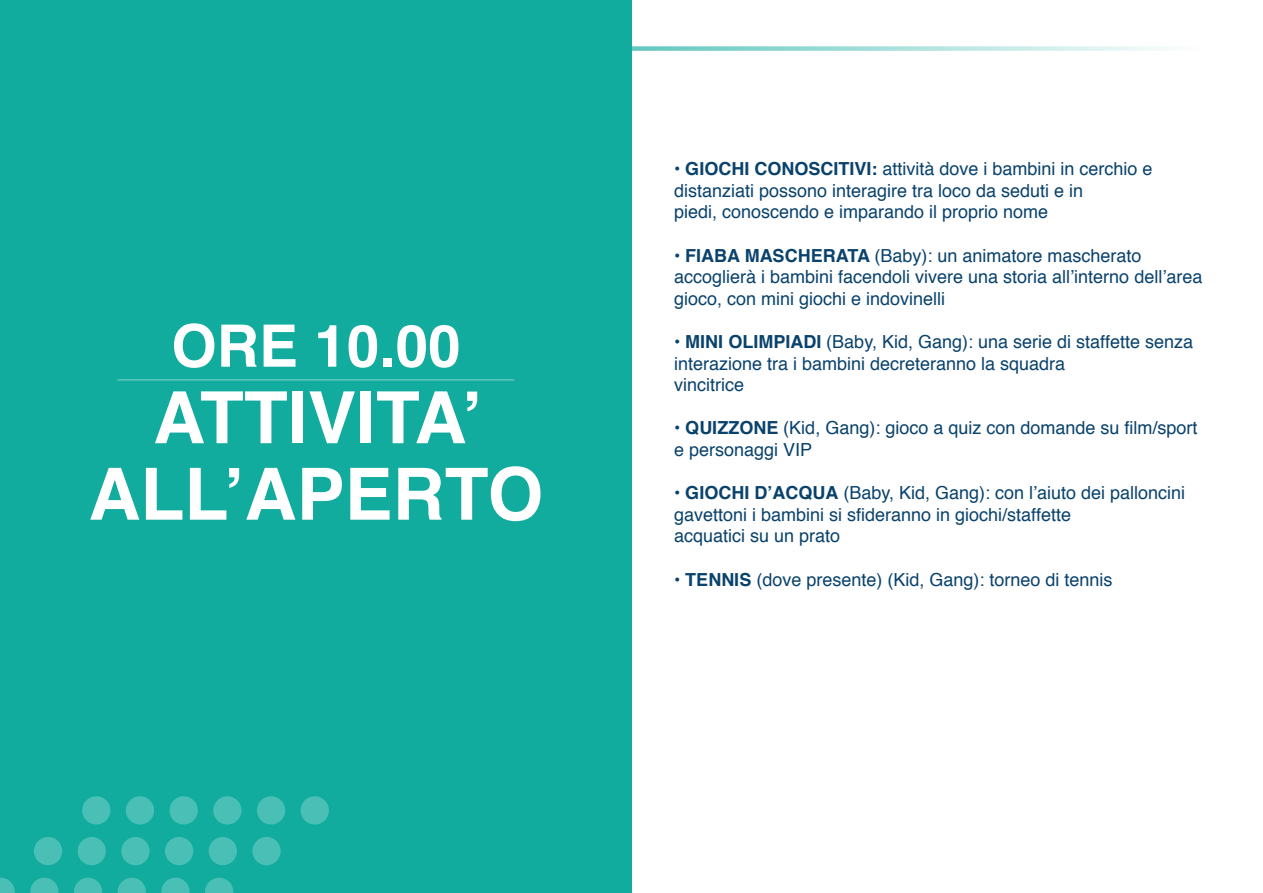
<style>
.page{position:relative;width:1263px;height:893px;background:#fff}
.page>*{position:absolute;margin:0;border:0;box-sizing:border-box;transform-origin:0 0}
.t1{font:700 72px/76.5px "Helvetica";color:#fff;text-align:center}
.t2{font:700 58.5px "Helvetica";color:#fff}
.t3{font:18px/21.6px "Helvetica";color:#09426c}
.s1{font-weight:700}
</style>
<div class="page">
<svg style="left:631px;top:46px;width:538px;height:5px;background:#b3e4df"></svg>
<div style="left:0;top:0;width:631px;height:893px;background:#12ac9f"></div>
<hr style="left:117px;top:379px;width:397px;height:1px;background:#fff">
<div style="left:82px;top:796px;width:28px;height:28px;background:#4abfb5;border-radius:50%"></div>
<div style="left:126px;top:796px;width:28px;height:28px;background:#4abfb5;border-radius:50%"></div>
<div style="left:170px;top:796px;width:28px;height:28px;background:#4abfb5;border-radius:50%"></div>
<div style="left:213px;top:796px;width:28px;height:28px;background:#4abfb5;border-radius:50%"></div>
<div style="left:257px;top:796px;width:28px;height:28px;background:#4abfb5;border-radius:50%"></div>
<div style="left:301px;top:796px;width:28px;height:28px;background:#4abfb5;border-radius:50%"></div>
<div style="left:34px;top:837px;width:28px;height:28px;background:#4abfb5;border-radius:50%"></div>
<div style="left:78px;top:837px;width:28px;height:28px;background:#4abfb5;border-radius:50%"></div>
<div style="left:121px;top:837px;width:29px;height:28px;background:#4abfb5;border-radius:50%"></div>
<div style="left:165px;top:837px;width:28px;height:28px;background:#4abfb5;border-radius:50%"></div>
<div style="left:209px;top:837px;width:28px;height:28px;background:#4abfb5;border-radius:50%"></div>
<div style="left:252px;top:837px;width:29px;height:28px;background:#4abfb5;border-radius:50%"></div>
<svg style="left:0;top:878px;width:15px;height:15px"></svg>
<svg style="left:30px;top:878px;width:29px;height:15px"></svg>
<svg style="left:74px;top:878px;width:28px;height:15px"></svg>
<svg style="left:118px;top:878px;width:28px;height:15px"></svg>
<svg style="left:161px;top:878px;width:29px;height:15px"></svg>
<svg style="left:205px;top:878px;width:28px;height:15px"></svg>
<p class="t2" style="left:171px;top:299px;width:291px">ORE 10.00</p>
<p class="t1" style="left:88px;top:381px;width:456px">ATTIVITA’<br>ALL’APERTO</p>
<p class="t3" style="left:674px;top:159px;width:480px"><span class="s1">• GIOCHI CONOSCITIVI:</span> attività dove i bambini in cerchio e distanziati possono interagire tra loco da seduti e in<br>piedi, conoscendo e imparando il proprio nome</p>
<p class="t3" style="left:674px;top:245px;width:530px"><span class="s1">• FIABA MASCHERATA</span> (Baby): un animatore mascherato accoglierà i bambini facendoli vivere una storia all’interno dell’area gioco, con mini giochi e indovinelli</p>
<p class="t3" style="left:674px;top:331px;width:521px"><span class="s1">• MINI OLIMPIADI</span> (Baby, Kid, Gang): una serie di staffette senza interazione tra i bambini decreteranno la squadra<br>vincitrice</p>
<p class="t3" style="left:674px;top:418px;width:525px"><span class="s1">• QUIZZONE</span> (Kid, Gang): gioco a quiz con domande su film/sport e personaggi VIP</p>
<p class="t3" style="left:674px;top:483px;width:513px"><span class="s1">• GIOCHI D’ACQUA</span> (Baby, Kid, Gang): con l’aiuto dei palloncini gavettoni i bambini si sfideranno in giochi/staffette<br>acquatici su un prato</p>
<p class="t3" style="left:674px;top:569px;width:440px"><span class="s1">• TENNIS</span> (dove presente) (Kid, Gang): torneo di tennis</p>
</div>
